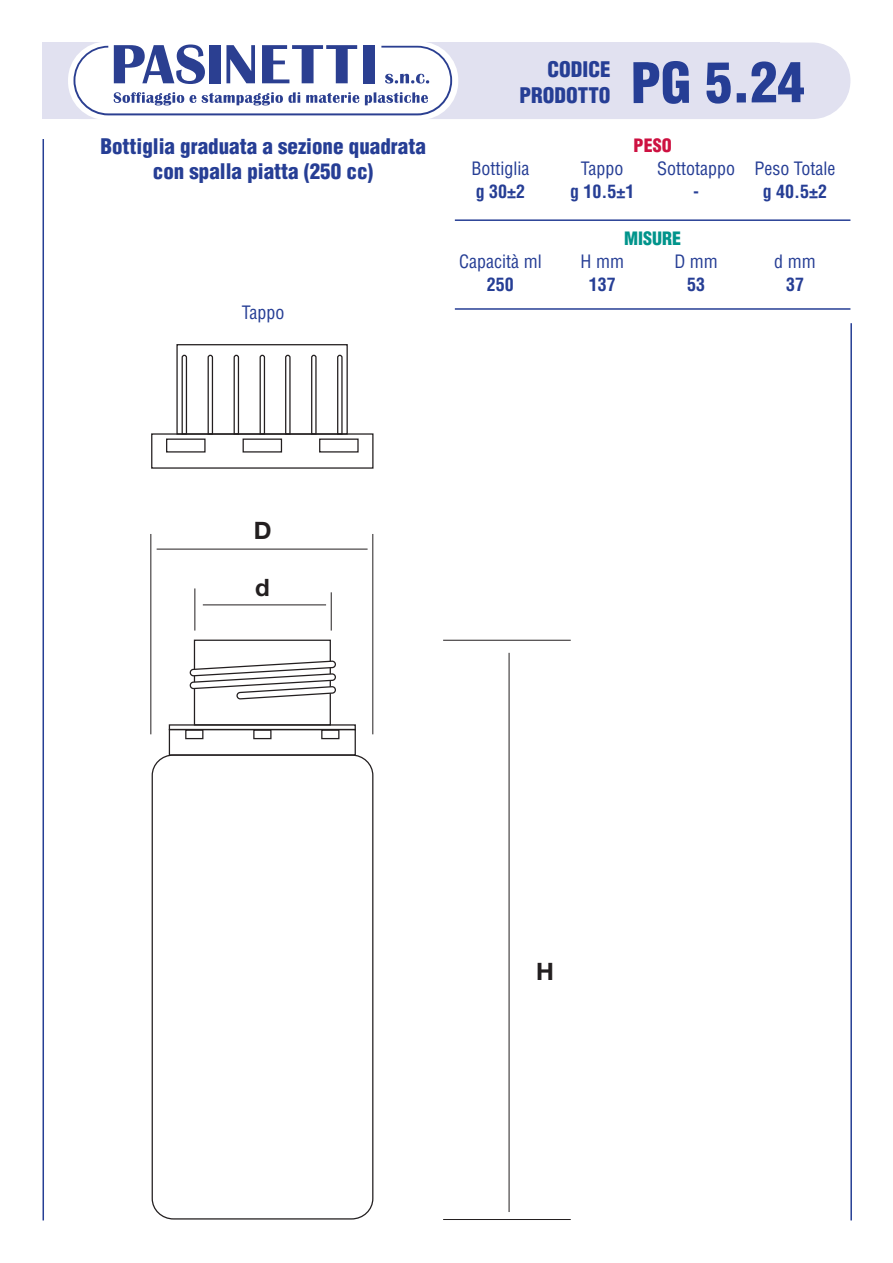
<style>
.page{position:relative;width:893px;height:1263px;background:#fff}
.page>*{position:absolute;margin:0;border:0;box-sizing:border-box;transform-origin:0 0}
.t1{font:900 condensed 54.45px "Helvetica";color:#263e95}
.t2{font:700 24px "Helvetica Neue";color:#231f20}
.t3{font:900 condensed 21px/25.2px "Helvetica";color:#263e95;text-align:right}
.t4{font:condensed 18px "Helvetica";color:#263e95}
.t5{font:700 condensed 18px "Helvetica";color:#263e95}
.t6{font:900 condensed 18px "Helvetica";color:#00948b}
.t7{font:900 condensed 18px "Helvetica";color:#cd1141}
</style>
<div class="page">
<div style="left:43px;top:43px;width:807px;height:76px;background:#e1e1f0;border-radius:38px"></div>
<div style="left:43px;top:43px;width:737px;height:76px;background:#e1e1f0"></div>
<div style="left:68px;top:42px;width:390px;height:78px;background:#fff;border-radius:38px"></div>
<svg style="left:74px;top:45px;width:378px;height:70px"></svg>
<div style="left:194px;top:640px;width:137px;height:85px;border:1px solid #231f20"></div>
<div style="left:152px;top:754px;width:221px;height:465px;border:1px solid #231f20;border-radius:21px"></div>
<div style="left:169px;top:729px;width:187px;height:27px;border:1px solid #231f20"></div>
<div style="left:169px;top:724px;width:187px;height:6px;border:1px solid #231f20"></div>
<svg style="left:189px;top:660px;width:147px;height:40px"></svg>
<hr style="left:373px;top:534px;width:1px;height:200px;background:#231f20">
<hr style="left:509px;top:653px;width:1px;height:559px;background:#231f20">
<hr style="left:151px;top:534px;width:1px;height:200px;background:#231f20">
<hr style="left:195px;top:588px;width:1px;height:42px;background:#231f20">
<hr style="left:331px;top:592px;width:1px;height:38px;background:#231f20">
<hr style="left:157px;top:549px;width:211px;height:1px;background:#231f20">
<hr style="left:443px;top:640px;width:128px;height:1px;background:#231f20">
<hr style="left:443px;top:1219px;width:128px;height:1px;background:#231f20">
<hr style="left:203px;top:605px;width:123px;height:1px;background:#231f20">
<div style="left:253px;top:729px;width:19px;height:10px;border:1px solid #231f20"></div>
<div style="left:321px;top:729px;width:18px;height:10px;border:1px solid #231f20"></div>
<div style="left:185px;top:729px;width:18px;height:10px;border:1px solid #231f20"></div>
<div style="left:176px;top:344px;width:172px;height:91px;border:1px solid #231f20"></div>
<div style="left:151px;top:433px;width:222px;height:36px;border:1px solid #231f20"></div>
<div style="left:166px;top:438px;width:40px;height:14px;border:1px solid #231f20"></div>
<div style="left:243px;top:438px;width:39px;height:14px;border:1px solid #231f20"></div>
<div style="left:319px;top:438px;width:40px;height:14px;border:1px solid #231f20"></div>
<svg style="left:259px;top:354px;width:7px;height:81px"></svg>
<svg style="left:233px;top:354px;width:7px;height:81px"></svg>
<svg style="left:207px;top:354px;width:7px;height:81px"></svg>
<svg style="left:181px;top:354px;width:7px;height:81px"></svg>
<svg style="left:336px;top:354px;width:7px;height:81px"></svg>
<svg style="left:310px;top:354px;width:7px;height:81px"></svg>
<svg style="left:284px;top:354px;width:7px;height:81px"></svg>
<hr style="left:455px;top:219px;width:395px;height:2px;background:#263e95">
<hr style="left:455px;top:308px;width:395px;height:2px;background:#263e95">
<hr style="left:43px;top:139px;width:1px;height:1081px;background:#263e95">
<hr style="left:850px;top:323px;width:2px;height:897px;background:#263e95">
<p class="t3" style="left:519px;top:58px;width:93px">CODICE<br>PRODOTTO</p>
<h1 class="t1" style="left:631px;top:52px;width:176px">PG 5.24</h1>
<p class="t3" style="left:100px;top:134px;width:327px;text-align:center">Bottiglia graduata a sezione quadrata con spalla piatta (250 cc)</p>
<p class="t7" style="left:634px;top:135px;width:40px">PESO</p>
<p class="t4" style="left:471px;top:158px;width:59px">Bottiglia</p>
<p class="t4" style="left:581px;top:158px;width:44px">Tappo</p>
<p class="t4" style="left:657px;top:158px;width:180px">Sottotappo Peso Totale</p>
<p class="t5" style="left:476px;top:181px;width:51px">g 30±2</p>
<p class="t5" style="left:570px;top:181px;width:66px">g 10.5±1</p>
<p class="t5" style="left:693px;top:181px;width:7px">-</p>
<p class="t5" style="left:763px;top:181px;width:66px">g 40.5±2</p>
<p class="t6" style="left:624px;top:228px;width:59px">MISURE</p>
<p class="t4" style="left:459px;top:251px;width:84px">Capacità ml</p>
<p class="t4" style="left:580px;top:251px;width:45px">H mm</p>
<p class="t4" style="left:674px;top:251px;width:45px">D mm</p>
<p class="t4" style="left:774px;top:251px;width:43px">d mm</p>
<p class="t5" style="left:487px;top:274px;width:28px">250</p>
<p class="t5" style="left:589px;top:274px;width:28px">137</p>
<p class="t5" style="left:687px;top:274px;width:19px">53</p>
<p class="t5" style="left:786px;top:274px;width:19px">37</p>
<p class="t4" style="left:242px;top:302px;width:44px">Tappo</p>
<p class="t2" style="left:254px;top:512px;width:19px">D</p>
<p class="t2" style="left:255px;top:568px;width:16px">d</p>
<p class="t2" style="left:536px;top:953px;width:19px">H</p>
</div>
